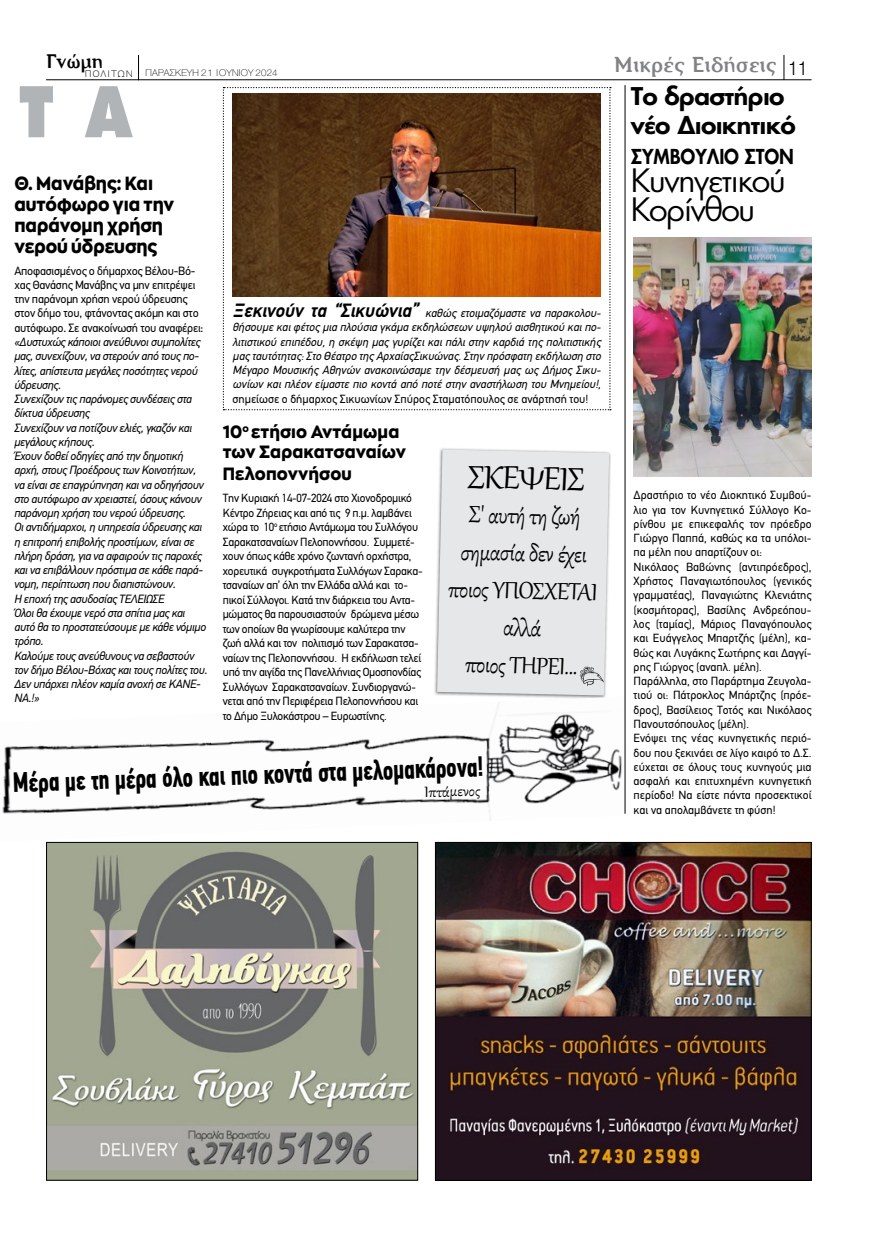
<style>
.page{position:relative;width:886px;height:1241px;background:#fff}
.page>*{position:absolute;margin:0;border:0;box-sizing:border-box;transform-origin:0 0}
.t1{font:67.75px "PF Futura Neu Extra Bold Caps";color:#b1b4b6;scale:.85 1}
.t2{font:39.38px "Gabriola";color:#000;scale:1.06 1}
.t3{font:31.38px/28.5px "PF Futura Neu";letter-spacing:-.04em;color:#000}
.t4{font:28.75px/37.5px "Gabriola";color:#000;text-align:center}
.t5{font:700 27.75px "PF Din Text Cond Pro";color:#000;scale:.83 1}
.t6{font:600 23.75px/28.5px "PF Futura Neu";letter-spacing:-.03em;color:#000}
.t7{font:22px "CF Derrida";letter-spacing:.02em;color:#808285}
.t8{font:300 20.62px "CF Helvetica";color:#000;scale:.91 1}
.t9{font:600 20px "PF Futura Neu";letter-spacing:-.01em;color:#000;scale:.85 1}
.t10{font:20px "CF Derrida";letter-spacing:.02em;color:#000}
.t11{font:18.75px/21.2px "Zona Pro Extra Bold Demo";color:#000;scale:.92 1}
.t12{font:18.5px "Gabriola";color:#000;scale:1.08 1}
.t13{font:17.5px/21.4px "Zona Pro Extra Bold Demo";letter-spacing:.01em;color:#000;scale:.94 1}
.t14{font:italic 11.88px/14.2px "PF Din Text Pro";letter-spacing:-.02em;color:#000}
.t15{font:11.88px/14.2px "PF Din Text";color:#000}
.t16{font:11.88px/14.5px "PF Din Text";letter-spacing:-.02em;color:#000}
.t17{font:italic 11.88px/14.2px "PF Din Text";color:#000;text-align:justify}
.t18{font:11.88px/14.2px "PF Din Text Pro";letter-spacing:-.02em;color:#000}
.t19{font:200 10px "CF Helvetica";letter-spacing:.02em;color:#000}
.t20{font:100 9.5px "PF Agora Sans Pro";letter-spacing:.085em;color:#000;scale:1.17 1}
.s1{font-weight:700;font-size:19.38px}
</style>
<div class="page">
<hr style="left:46px;top:79px;width:765px;height:1px;background:#000">
<svg style="left:784px;top:55px;width:1px;height:25px"></svg>
<svg style="left:138px;top:55px;width:1px;height:24px"></svg>
<img style="left:48px;top:843px;width:368px;height:335px">
<div style="left:46px;top:841px;width:372px;height:339px;border:1px solid #000"></div>
<img style="left:437px;top:844px;width:372px;height:334px">
<div style="left:435px;top:842px;width:376px;height:338px;border:1px solid #000"></div>
<div style="left:433px;top:447px;width:178px;height:252px;background:#000;opacity:.5"></div>
<div style="left:437px;top:449px;width:172px;height:246px;background:#e6e7e8"></div>
<img style="left:2px;top:696px;width:624px;height:125px">
<svg style="left:223px;top:87px;width:388px;height:323px"></svg>
<hr style="left:624px;top:85px;width:1px;height:728px;background:#000">
<img style="left:634px;top:237px;width:177px;height:239px">
<img style="left:233px;top:93px;width:368px;height:203px">
<h3 class="t10" style="left:46px;top:51px;width:59px">Γνώμη</h3>
<h3 class="t7" style="left:614px;top:53px;width:164px">Μικρές Ειδήσεις</h3>
<p class="t20" style="left:85px;top:68px;width:43px">ΠΟΛΙΤΏΝ</p>
<p class="t19" style="left:145px;top:67px;width:134px">ΠΑΡΑΣΚΕΥΗ 21 ΙΟΥΝΙΟΥ 2024</p>
<h3 class="t8" style="left:788px;top:57px;width:23px">11</h3>
<h1 class="t1" style="left:19px;top:70px;width:135px">Τ Α</h1>
<h3 class="t6" style="left:631px;top:81px;width:166px">Το δραστήριο νέο Διοικητικό</h3>
<h3 class="t9" style="left:631px;top:142px;width:193px">ΣΥΜΒΟΥΛΙΟ ΣΤΟΝ</h3>
<h3 class="t3" style="left:631px;top:166px;width:156px">Κυνηγετικού<br>Κορίνθου</h3>
<h3 class="t11" style="left:14px;top:172px;width:175px">Θ. Μανάβης: Και αυτόφωρο για την παράνομη χρήση νερού ύδρευσης</h3>
<p class="t18" style="left:14px;top:263px;width:190px">Αποφασισμένος ο δήμαρχος Βέλου-Βό&shy;χας Θανάσης Μανάβης να μην επιτρέψει την παράνομη χρήση νερού ύδρευσης στον δήμο του, φτάνοντας ακόμη και στο αυτόφωρο. Σε ανακοίνωσή του αναφέρει:</p>
<p class="t14" style="left:14px;top:335px;width:195px">«Δυστυχώς κάποιοι ανεύθυνοι συμπολίτες μας, συνεχίζουν, να στερούν από τους πο&shy;λίτες, απίστευτα μεγάλες ποσότητες νερού ύδρευσης.<br>Συνεχίζουν τις παράνομες συνδέσεις στα δίκτυα ύδρευσης<br>Συνεχίζουν να ποτίζουν ελιές, γκαζόν και μεγάλους κήπους.<br>Έχουν δοθεί οδηγίες από την δημοτική αρχή, στους Προέδρους των Κοινοτήτων, να είναι σε επαγρύπνηση και να οδηγήσουν στο αυτόφωρο αν χρειαστεί, όσους κάνουν παράνομη χρήση του νερού ύδρευσης.<br>Οι αντιδήμαρχοι, η υπηρεσία ύδρευσης και η επιτροπή επιβολής προστίμων, είναι σε πλήρη δράση, για να αφαιρούν τις παροχές και να επιβάλλουν πρόστιμα σε κάθε παρά&shy;νομη, περίπτωση που διαπιστώνουν.<br>Η εποχή της ασυδοσίας ΤΕΛΕΙΩΣΕ<br>Όλοι θα έχουμε νερό στα σπίτια μας και αυτό θα το προστατεύσουμε με κάθε νόμιμο τρόπο.<br>Καλούμε τους ανεύθυνους να σεβαστούν τον δήμο Βέλου-Βόχας και τους πολίτες του.<br>Δεν υπάρχει πλέον καμία ανοχή σε ΚΑΝΕ-ΝΑ.!»</p>
<p class="t17" style="left:233px;top:306px;width:370px"><span class="s1">Ξεκινούν τα “Σικυώνια”</span> καθώς ετοιμαζόμαστε να παρακολου&shy;θήσουμε και φέτος μια πλούσια γκάμα εκδηλώσεων υψηλού αισθητικού και πο&shy;λιτιστικού επιπέδου, η σκέψη μας γυρίζει και πάλι στην καρδιά της πολιτιστικής μας ταυτότητας: Στο Θέατρο της ΑρχαίαςΣικυώνας. Στην πρόσφατη εκδήλωση στο Μέγαρο Μουσικής Αθηνών ανακοινώσαμε την δέσμευσή μας ως Δήμος Σικυ&shy;ωνίων και πλέον είμαστε πιο κοντά από ποτέ στην αναστήλωση του Μνημείου!,</p>
<p class="t15" style="left:233px;top:391px;width:357px">σημείωσε ο δήμαρχος Σικυωνίων Σπύρος Σταματόπουλος σε ανάρτησή του!</p>
<h3 class="t13" style="left:223px;top:420px;width:196px">10<sup>ο</sup> ετήσιο Αντάμωμα των Σαρακατσαναίων<br>Πελοποννήσου</h3>
<p class="t16" style="left:223px;top:490px;width:201px">Την Κυριακή 14-07-2024 στο Χιονοδρομικό Κέντρο Ζήρειας και από τις 9 π.μ. λαμβάνει χώρα το 10<sup>ο</sup> ετήσιο Αντάμωμα του Συλλόγου Σαρακατσαναίων Πελοποννήσου. Συμμετέ&shy;χουν όπως κάθε χρόνο ζωντανή ορχήστρα, χορευτικά συγκροτήματα Συλλόγων Σαρακα&shy;τσαναίων απ’ όλη την Ελλάδα αλλά και το&shy;πικοί Σύλλογοι. Κατά την διάρκεια του Αντα&shy;μώματος θα παρουσιαστούν δρώμενα μέσω των οποίων θα γνωρίσουμε καλύτερα την ζωή αλλά και τον πολιτισμό των Σαρακατσα&shy;ναίων της Πελοποννήσου. Η εκδήλωση τελεί υπό την αιγίδα της Πανελλήνιας Ομοσπονδίας Συλλόγων Σαρακατσαναίων. Συνδιοργανώ&shy;νεται από την Περιφέρεια Πελοποννήσου και το Δήμο Ξυλοκάστρου – Ευρωστίνης.</p>
<h2 class="t2" style="left:468px;top:451px;width:112px;rotate:1deg">ΣΚΕΨΕΙΣ</h2>
<h3 class="t4" style="left:450px;top:493px;width:151px;rotate:1deg">Σ' αυτή τηζωή σημασία δεν έχει<br>πο ιος ΥΠΟΣΧΕΤΑΙ α λλά<br>πο ιος ΤΗΡΕΙ...</h3>
<p class="t15" style="left:634px;top:488px;width:179px">Δραστήριο το νέο Διοκητικό Συμβού&shy;λιο για τον Κυνηγετικό Σύλλογο Κο&shy;ρίνθου με επικεφαλής τον πρόεδρο Γιώργο Παππά, καθώς κα τα υπόλοι&shy;πα μέλη που απαρτίζουν οι:<br>Νικόλαος Βαβώνης (αντιπρόεδρος), Χρήστος Παναγιωτόπουλος (γενικός γραμματέας), Παναγιώτης Κλενιάτης (κοσμήτορας), Βασίλης Ανδρεόπου&shy;λος (ταμίας), Μάριος Παναγόπουλος και Ευάγγελος Μπαρτζής (μέλη), κα&shy;θώς και Λυγάκης Σωτήρης και Δαγγί&shy;ρης Γιώργος (αναπλ. μέλη).<br>Παράλληλα, στο Παράρτημα Ζευγολα&shy;τιού οι: Πάτροκλος Μπάρτζης (πρόε&shy;δρος), Βασίλειος Τοτός και Νικόλαος Πανουτσόπουλος (μέλη).<br>Ενόψει της νέας κυνηγετικής περιό&shy;δου που ξεκινάει σε λίγο καιρό το Δ.Σ. εύχεται σε όλους τους κυνηγούς μια ασφαλή και επιτυχημένη κυνηγετική περίοδο! Να είστε πάντα προσεκτικοί και να απολαμβάνετε τη φύση!</p>
<h3 class="t5" style="left:12px;top:766px;width:569px;rotate:-2deg">Μέρα με τη μέρα όλο και πιο κοντά στα μελομακάρονα!</h3>
<h3 class="t12" style="left:424px;top:779px;width:53px;rotate:-1deg">Ιπτά μενος</h3>
</div>
